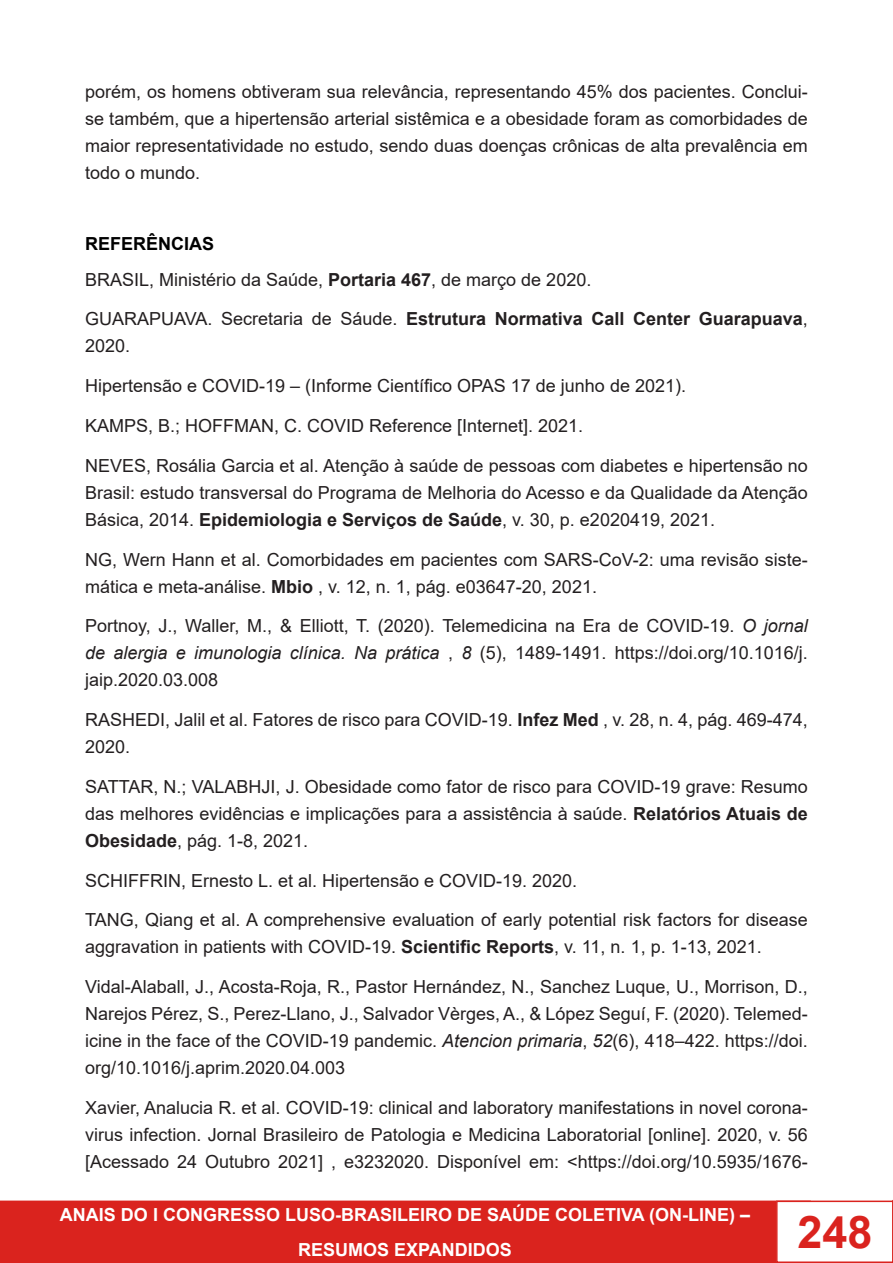
<style>
.page{position:relative;width:893px;height:1263px;background:#fff}
.page>*{position:absolute;margin:0;border:0;box-sizing:border-box;transform-origin:0 0}
.t1{font:700 45px "Arial";color:#da231e}
.t2{font:18px/27px "Arial";color:#231f20;text-align:justify}
.t3{font:700 18px/35.5px "Arial";color:#fff;text-align:center}
.t4{font:700 18px/27px "Arial";color:#231f20}
.t5{font:700 18px "Arial";color:#000}
.s1{font-weight:700}
.s2{font-weight:400}
.s3{font-style:italic}
</style>
<div class="page">
<div style="left:0;top:1201px;width:810px;height:62px;background:#da231e"></div>
<div style="left:0;top:1200px;width:811px;height:63px;border:2px solid #da231e"></div>
<div style="left:777px;top:1201px;width:116px;height:61px;background:#fff"></div>
<div style="left:776px;top:1200px;width:117px;height:63px;border:2px solid #da231e"></div>
<svg style="left:892px;top:1200px;width:1px;height:63px"></svg>
<p class="t2" style="left:85px;top:78px;width:724px">porém, os homens obtiveram sua relevância, representando 45% dos pacientes. Conclui&shy;se também, que a hipertensão arterial sistêmica e a obesidade foram as comorbidades de maior representatividade no estudo, sendo duas doenças crônicas de alta prevalência em todo o mundo.</p>
<p class="t5" style="left:85px;top:231px;width:131px">REFERÊNCIAS</p>
<p class="t2" style="left:85px;top:266px;width:508px">BRASIL, Ministério da Saúde, <span class="s1">Portaria 467</span>, de março de 2020.</p>
<p class="t4" style="left:85px;top:306px;width:724px"><span class="s2">GUARAPUAVA. Secretaria de Sáude.</span> Estrutura Normativa Call Center Guarapuava<span class="s2">,<br>2020.</span></p>
<p class="t2" style="left:85px;top:372px;width:602px">Hipertensão e COVID-19 – (Informe Científico OPAS 17 de junho de 2021).</p>
<p class="t2" style="left:85px;top:412px;width:500px">KAMPS, B.; HOFFMAN, C. COVID Reference [Internet]. 2021.</p>
<p class="t2" style="left:85px;top:452px;width:724px">NEVES, Rosália Garcia et al. Atenção à saúde de pessoas com diabetes e hipertensão no Brasil: estudo transversal do Programa de Melhoria do Acesso e da Qualidade da Atenção Básica, 2014. <span class="s1">Epidemiologia e Serviços de Saúde</span>, v. 30, p. e2020419, 2021.</p>
<p class="t2" style="left:85px;top:546px;width:724px">NG, Wern Hann et al. Comorbidades em pacientes com SARS-CoV-2: uma revisão siste&shy;mática e meta-análise. <span class="s1">Mbio</span> , v. 12, n. 1, pág. e03647-20, 2021.</p>
<p class="t2" style="left:85px;top:612px;width:724px">Portnoy, J., Waller, M., &amp; Elliott, T. (2020). Telemedicina na Era de COVID-19. <span class="s3">O jornal de alergia e imunologia clínica. Na prática</span> , <span class="s3">8</span> (5), 1489-1491. https://doi.org/10.1016/j. jaip.2020.03.008</p>
<p class="t2" style="left:85px;top:706px;width:724px">RASHEDI, Jalil et al. Fatores de risco para COVID-19. <span class="s1">Infez Med</span> , v. 28, n. 4, pág. 469-474,<br>2020.</p>
<p class="t2" style="left:85px;top:773px;width:724px">SATTAR, N.; VALABHJI, J. Obesidade como fator de risco para COVID-19 grave: Resumo das melhores evidências e implicações para a assistência à saúde. <span class="s1">Relatórios Atuais de Obesidade</span>, pág. 1-8, 2021.</p>
<p class="t2" style="left:85px;top:867px;width:494px">SCHIFFRIN, Ernesto L. et al. Hipertensão e COVID-19. 2020.</p>
<p class="t2" style="left:85px;top:906px;width:724px">TANG, Qiang et al. A comprehensive evaluation of early potential risk factors for disease aggravation in patients with COVID-19. <span class="s1">Scientific Reports</span>, v. 11, n. 1, p. 1-13, 2021.</p>
<p class="t2" style="left:85px;top:973px;width:724px">Vidal-Alaball, J., Acosta-Roja, R., Pastor Hernández, N., Sanchez Luque, U., Morrison, D., Narejos Pérez, S., Perez-Llano, J., Salvador Vèrges, A., &amp; López Seguí, F. (2020). Telemed&shy;icine in the face of the COVID-19 pandemic. <span class="s3">Atencion primaria</span>, <span class="s3">52</span>(6), 418–422. https://doi. org/10.1016/j.aprim.2020.04.003</p>
<p class="t2" style="left:85px;top:1094px;width:724px">Xavier, Analucia R. et al. COVID-19: clinical and laboratory manifestations in novel corona&shy;virus infection. Jornal Brasileiro de Patologia e Medicina Laboratorial [online]. 2020, v. 56 [Acessado 24 Outubro 2021] , e3232020. Disponível em: &lt;https://doi.org/10.5935/1676-</p>
<p class="t3" style="left:60px;top:1197px;width:692px">ANAIS DO I CONGRESSO LUSO-BRASILEIRO DE SAÚDE COLETIVA (ON-LINE) –<br>RESUMOS EXPANDIDOS</p>
<h1 class="t1" style="left:797px;top:1200px;width:77px">248</h1>
</div>
